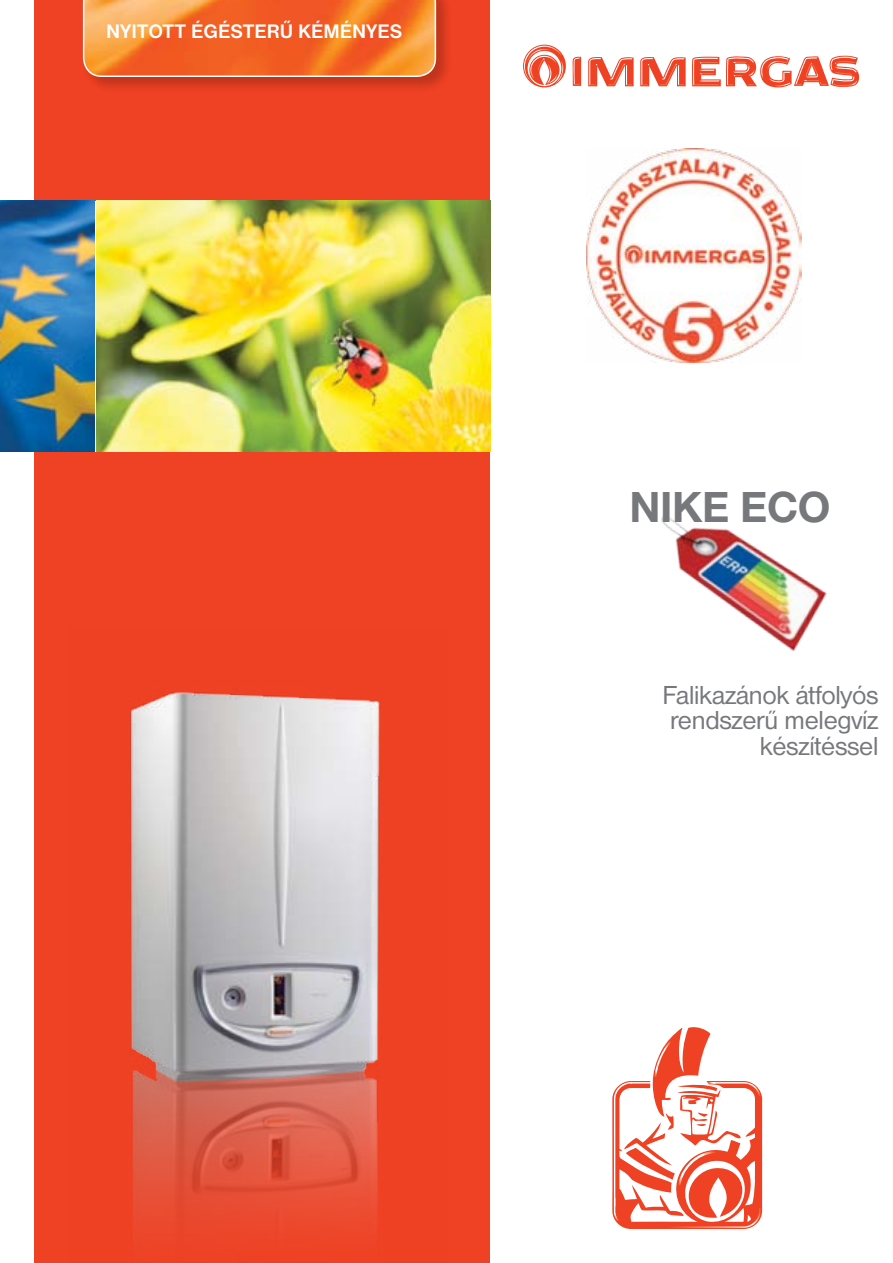
<style>
.page{position:relative;width:893px;height:1263px;background:#fff}
.page>*{position:absolute;margin:0;border:0;box-sizing:border-box;transform-origin:0 0}
.t1{font:700 42px "Helvetica Neue LT Std";letter-spacing:-.01em;color:#77787b}
.t2{font:27px/25.5px "Nimbus San DEE";letter-spacing:-.01em;color:#77787b;text-align:right}
.t3{font:700 20.25px "Nimbus San DEE";color:#fff}
</style>
<div class="page">
<div style="left:34px;top:0;width:456px;height:1263px;background:#ef4123"></div>
<hr style="left:94px;top:201px;width:3px;height:251px;background:#fff">
<svg style="left:572px;top:56px;width:9px;height:30px"></svg>
<svg style="left:588px;top:57px;width:46px;height:29px"></svg>
<svg style="left:640px;top:57px;width:46px;height:29px"></svg>
<svg style="left:692px;top:56px;width:167px;height:31px"></svg>
<svg style="left:523px;top:45px;width:43px;height:42px"></svg>
<svg style="left:612px;top:1027px;width:150px;height:202px"></svg>
<img style="left:661px;top:516px;width:166px;height:135px">
<img style="left:130px;top:691px;width:250px;height:539px">
<div style="left:83px;top:0;width:369px;height:92px;background:#000;opacity:.2"></div>
<svg style="left:83px;top:0;width:353px;height:77px;background:#f47934"></svg>
<img style="left:587px;top:149px;width:214px;height:213px">
<img style="left:97px;top:201px;width:393px;height:251px">
<img style="left:0;top:201px;width:94px;height:251px">
<p class="t3" style="left:106px;top:19px;width:298px">NYITOTT ÉGÉSTERŰ KÉMÉNYES</p>
<h1 class="t1" style="left:630px;top:481px;width:202px">NIKE ECO</h1>
<p class="t2" style="left:662px;top:682px;width:218px">Falikazánok átfolyós rendszerű melegvíz készítéssel</p>
</div>
